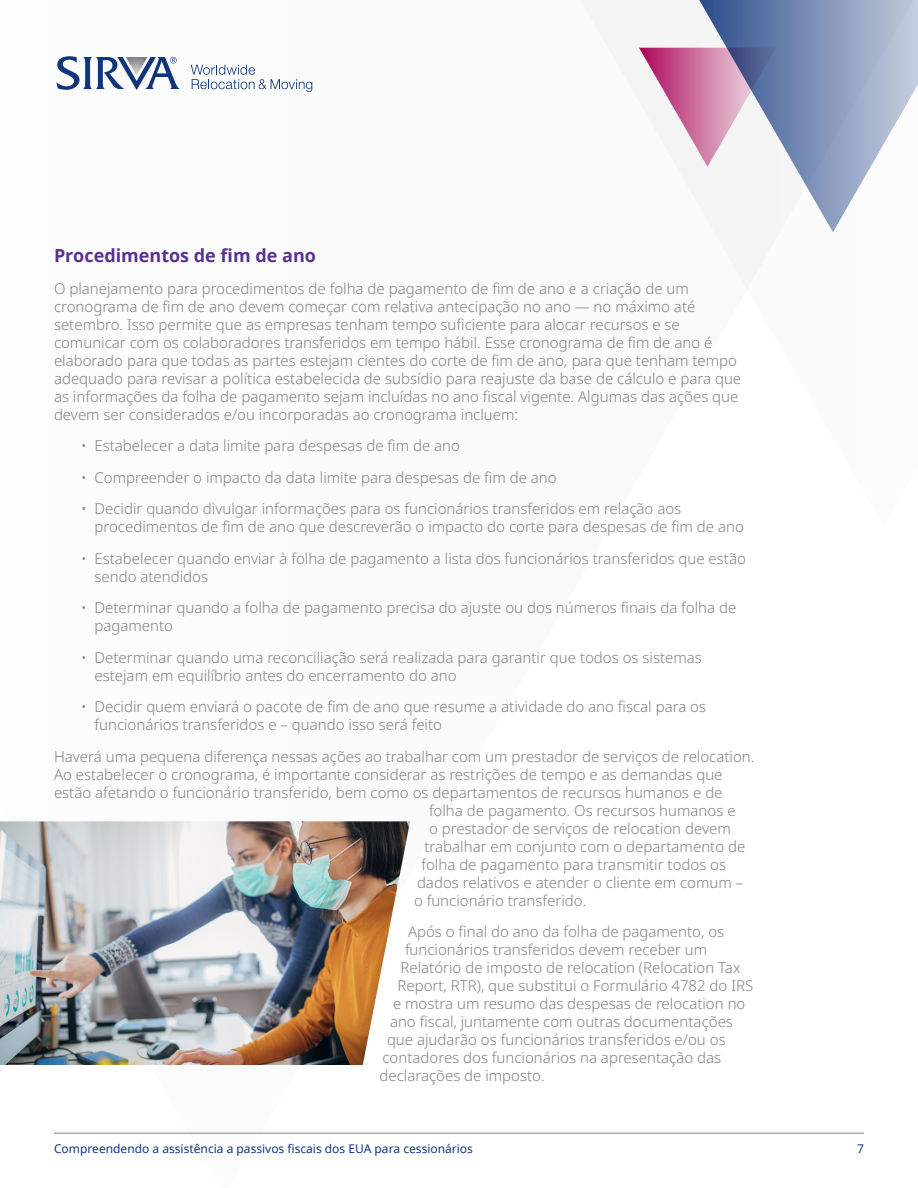
<style>
.page{position:relative;width:918px;height:1188px;background:#fff}
.page>*{position:absolute;margin:0;border:0;box-sizing:border-box;transform-origin:0 0}
.t1{font:700 18px "Noto Sans";color:#5a3092}
.t2{font:300 15px/18px "Noto Sans";color:#808285}
.t3{font:12px "Noto Sans";color:#11367e}
</style>
<div class="page">
<svg style="left:581px;top:0;width:197px;height:288px"></svg>
<svg style="left:665px;top:0;width:253px;height:232px"></svg>
<svg style="left:639px;top:48px;width:137px;height:119px"></svg>
<svg style="left:191px;top:65px;width:121px;height:27px"></svg>
<svg style="left:56px;top:56px;width:124px;height:34px"></svg>
<hr style="left:54px;top:1133px;width:810px;height:1px;background:#808285">
<img style="left:0;top:821px;width:410px;height:244px">
<p class="t1" style="left:54px;top:243px;width:264px">Procedimentos de fim de ano</p>
<p class="t2" style="left:54px;top:280px;width:689px">O planejamento para procedimentos de folha de pagamento de fim de ano e a criação de um cronograma de fim de ano devem começar com relativa antecipação no ano — no máximo até setembro. Isso permite que as empresas tenham tempo suficiente para alocar recursos e se comunicar com os colaboradores transferidos em tempo hábil. Esse cronograma de fim de ano é elaborado para que todas as partes estejam cientes do corte de fim de ano, para que tenham tempo adequado para revisar a política estabelecida de subsídio para reajuste da base de cálculo e para que as informações da folha de pagamento sejam incluídas no ano fiscal vigente. Algumas das ações que devem ser considerados e/ou incorporadas ao cronograma incluem:</p>
<p class="t2" style="left:81px;top:437px;width:381px">• Estabelecer a data limite para despesas de fim de ano</p>
<p class="t2" style="left:81px;top:469px;width:477px">• Compreender o impacto da data limite para despesas de fim de ano</p>
<p class="t2" style="left:94px;top:500px;width:651px;text-indent:-14px">• Decidir quando divulgar informações para os funcionários transferidos em relação aos procedimentos de fim de ano que descreverão o impacto do corte para despesas de fim de ano</p>
<p class="t2" style="left:94px;top:550px;width:653px;text-indent:-14px">• Estabelecer quando enviar à folha de pagamento a lista dos funcionários transferidos que estão sendo atendidos</p>
<p class="t2" style="left:94px;top:599px;width:643px;text-indent:-14px">• Determinar quando a folha de pagamento precisa do ajuste ou dos números finais da folha de pagamento</p>
<p class="t2" style="left:94px;top:649px;width:609px;text-indent:-14px">• Determinar quando uma reconciliação será realizada para garantir que todos os sistemas estejam em equilíbrio antes do encerramento do ano</p>
<p class="t2" style="left:94px;top:698px;width:613px;text-indent:-14px">• Decidir quem enviará o pacote de fim de ano que resume a atividade do ano fiscal para os funcionários transferidos e – quando isso será feito</p>
<p class="t2" style="left:54px;top:748px;width:702px">Haverá uma pequena diferença nessas ações ao trabalhar com um prestador de serviços de relocation.</p>
<p class="t2" style="left:54px;top:766px;width:670px">Ao estabelecer o cronograma, é importante considerar as restrições de tempo e as demandas que</p>
<p class="t2" style="left:54px;top:784px;width:670px">estão afetando o funcionário transferido, bem como os departamentos de recursos humanos e de</p>
<p class="t2" style="left:429px;top:802px;width:308px">folha de pagamento. Os recursos humanos e</p>
<p class="t2" style="left:429px;top:820px;width:303px">o prestador de serviços de relocation devem</p>
<p class="t2" style="left:424px;top:838px;width:322px">trabalhar em conjunto com o departamento de</p>
<p class="t2" style="left:422px;top:856px;width:306px">folha de pagamento para transmitir todos os</p>
<p class="t2" style="left:417px;top:874px;width:328px">dados relativos e atender o cliente em comum –</p>
<p class="t2" style="left:414px;top:892px;width:174px">o funcionário transferido.</p>
<p class="t2" style="left:408px;top:923px;width:318px">Após o final do ano da folha de pagamento, os</p>
<p class="t2" style="left:405px;top:941px;width:304px">funcionários transferidos devem receber um</p>
<p class="t2" style="left:400px;top:959px;width:342px">Relatório de imposto de relocation (Relocation Tax</p>
<p class="t2" style="left:398px;top:977px;width:357px">Report, RTR), que substitui o Formulário 4782 do IRS</p>
<p class="t2" style="left:393px;top:995px;width:354px">e mostra um resumo das despesas de relocation no</p>
<p class="t2" style="left:390px;top:1013px;width:344px">ano fiscal, juntamente com outras documentações</p>
<p class="t2" style="left:387px;top:1031px;width:340px">que ajudarão os funcionários transferidos e/ou os</p>
<p class="t2" style="left:382px;top:1049px;width:340px">contadores dos funcionários na apresentação das</p>
<p class="t2" style="left:380px;top:1067px;width:167px">declarações de imposto.</p>
<p class="t3" style="left:54px;top:1140px;width:420px">Compreendendo a assistência a passivos fiscais dos EUA para cessionários</p>
<p class="t3" style="left:857px;top:1140px;width:8px">7</p>
</div>
